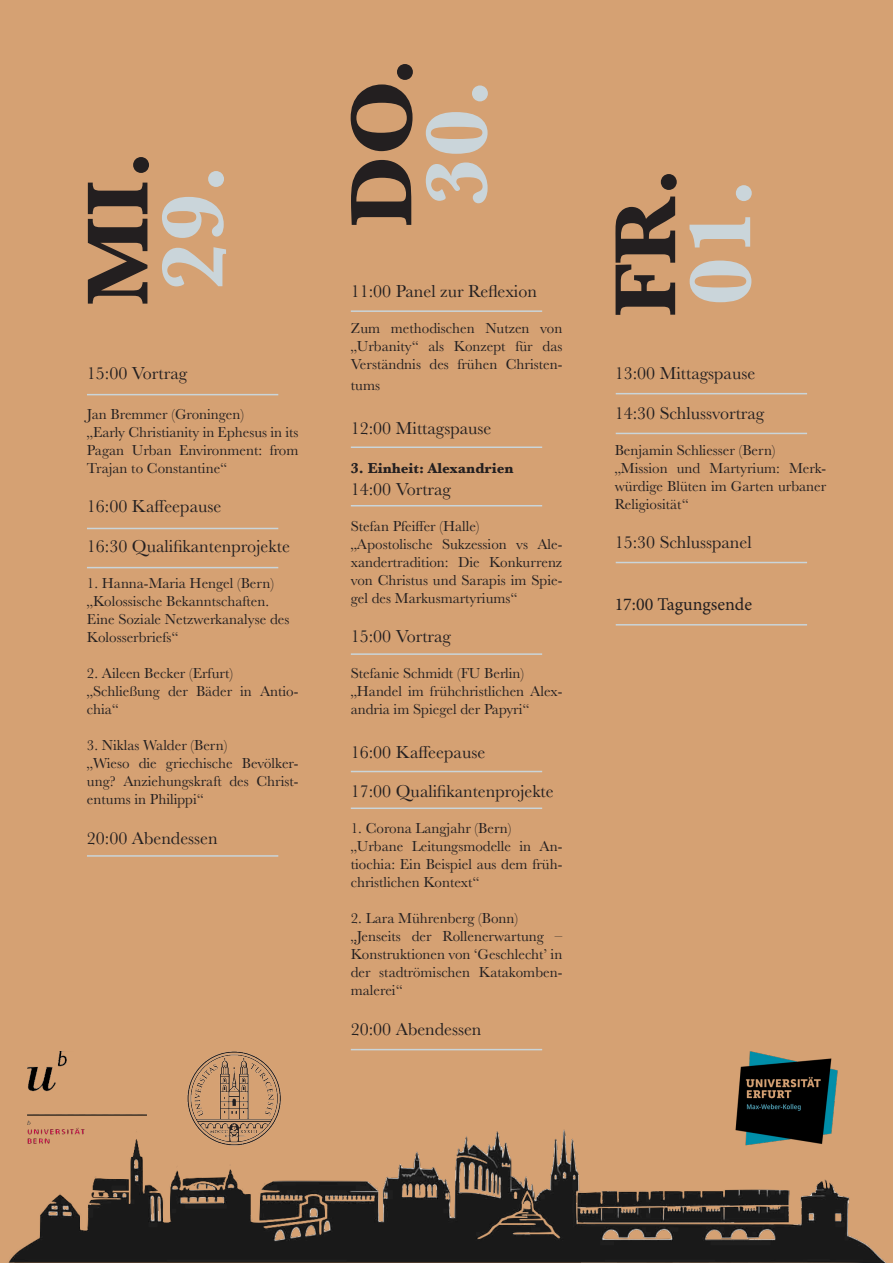
<style>
.page{position:relative;width:893px;height:1263px;background:#d5a173}
.page>*{position:absolute;margin:0;border:0;box-sizing:border-box;transform-origin:0 0}
.t1{font:700 90px "Baskerville";color:#231f20}
.t2{font:700 90px "Baskerville";color:#cad5da}
.t3{font:18px "Baskerville";color:#231f20}
.t4{font:18px "Minion Pro";color:#231f20}
.t5{font:15px/18px "Baskerville";color:#231f20;text-align:justify}
.t6{font:700 15px "Baskerville";color:#231f20}
</style>
<div class="page">
<hr style="left:87px;top:394px;width:191px;height:1px;background:#cad5da">
<hr style="left:87px;top:528px;width:191px;height:1px;background:#cad5da">
<hr style="left:87px;top:567px;width:191px;height:1px;background:#cad5da">
<hr style="left:87px;top:855px;width:191px;height:2px;background:#cad5da">
<hr style="left:351px;top:310px;width:191px;height:2px;background:#cad5da">
<hr style="left:351px;top:446px;width:191px;height:2px;background:#cad5da">
<hr style="left:351px;top:505px;width:191px;height:1px;background:#cad5da">
<hr style="left:351px;top:653px;width:191px;height:2px;background:#cad5da">
<hr style="left:351px;top:771px;width:191px;height:1px;background:#cad5da">
<hr style="left:351px;top:807px;width:191px;height:2px;background:#cad5da">
<hr style="left:351px;top:1049px;width:191px;height:1px;background:#cad5da">
<hr style="left:616px;top:393px;width:191px;height:1px;background:#cad5da">
<hr style="left:616px;top:433px;width:191px;height:1px;background:#cad5da">
<hr style="left:616px;top:562px;width:191px;height:1px;background:#cad5da">
<hr style="left:616px;top:624px;width:191px;height:1px;background:#cad5da">
<img style="left:8px;top:1067px;width:879px;height:196px">
<img style="left:28px;top:1052px;width:118px;height:91px">
<img style="left:185px;top:1051px;width:98px;height:95px">
<img style="left:729px;top:1051px;width:124px;height:109px">
<p class="t1" style="left:319px;top:228px;width:172px;rotate:-90deg">DO.</p>
<p class="t2" style="left:394px;top:206px;width:129px;rotate:-90deg">30.</p>
<p class="t1" style="left:55px;top:306px;width:157px;rotate:-90deg">MI.</p>
<p class="t2" style="left:130px;top:291px;width:129px;rotate:-90deg">29.</p>
<p class="t1" style="left:583px;top:317px;width:151px;rotate:-90deg">FR.</p>
<p class="t2" style="left:658px;top:306px;width:129px;rotate:-90deg">01.</p>
<p class="t3" style="left:351px;top:279px;width:188px">11:00 Panel zur Reflexion</p>
<p class="t5" style="left:351px;top:319px;width:213px">Zum methodischen Nutzen von „Urbanity“ als Konzept für das Verständnis des frühen Christen-</p>
<p class="t5" style="left:351px;top:377px;width:31px">tums</p>
<p class="t3" style="left:351px;top:416px;width:142px">12:00 Mittagspause</p>
<p class="t6" style="left:351px;top:458px;width:164px">3. Einheit: Alexandrien</p>
<p class="t3" style="left:351px;top:477px;width:102px">14:00 Vortrag</p>
<p class="t5" style="left:351px;top:517px;width:130px">Stefan Pfeiffer (Halle)</p>
<p class="t5" style="left:351px;top:535px;width:213px">„Apostolische Sukzession vs Ale&shy;xandertradition: Die Konkurrenz von Christus und Sarapis im Spie&shy;gel des Markusmartyriums“</p>
<p class="t3" style="left:351px;top:625px;width:102px">15:00 Vortrag</p>
<p class="t5" style="left:351px;top:665px;width:175px">Stefanie Schmidt (FU Berlin)</p>
<p class="t5" style="left:351px;top:683px;width:213px">„Handel im frühchristlichen Alex&shy;andria im Spiegel der Papyri“</p>
<p class="t3" style="left:351px;top:740px;width:136px">16:00 Kaffeepause</p>
<p class="t3" style="left:351px;top:780px;width:204px">17:00 Qualifikantenprojekte</p>
<p class="t5" style="left:351px;top:820px;width:162px">1. Corona Langjahr (Bern)</p>
<p class="t5" style="left:351px;top:838px;width:213px">„Urbane Leitungsmodelle in An&shy;tiochia: Ein Beispiel aus dem früh&shy;christlichen Kontext“</p>
<p class="t5" style="left:351px;top:910px;width:169px">2. Lara Mührenberg (Bonn)</p>
<p class="t5" style="left:351px;top:928px;width:213px">„Jenseits der Rollenerwartung – Konstruktionen von ‘Geschlecht’ in der stadtrömischen Katakomben&shy;malerei“</p>
<p class="t3" style="left:351px;top:1017px;width:132px">20:00 Abendessen</p>
<p class="t3" style="left:615px;top:362px;width:142px">13:00 Mittagspause</p>
<p class="t3" style="left:615px;top:401px;width:151px">14:30 Schlussvortrag</p>
<p class="t5" style="left:615px;top:441px;width:162px">Benjamin Schliesser (Bern)</p>
<p class="t5" style="left:615px;top:459px;width:213px">„Mission und Martyrium: Merk&shy;würdige Blüten im Garten urbaner Religiosität“</p>
<p class="t3" style="left:615px;top:531px;width:139px">15:30 Schlusspanel</p>
<p class="t3" style="left:87px;top:362px;width:102px">15:00 Vortrag</p>
<p class="t5" style="left:87px;top:405px;width:159px">Jan Bremmer (Groningen)</p>
<p class="t5" style="left:87px;top:423px;width:213px">„Early Christianity in Ephesus in its Pagan Urban Environment: from Trajan to Constantine“</p>
<p class="t3" style="left:87px;top:495px;width:136px">16:00 Kaffeepause</p>
<p class="t3" style="left:87px;top:535px;width:204px">16:30 Qualifikantenprojekte</p>
<p class="t5" style="left:87px;top:574px;width:188px">1. Hanna-Maria Hengel (Bern)</p>
<p class="t5" style="left:87px;top:592px;width:204px;text-align:left">„Kolossische Bekanntschaften.<br>Eine Soziale Netzwerkanalyse des<br>Kolosserbriefs“</p>
<p class="t5" style="left:87px;top:664px;width:148px">2. Aileen Becker (Erfurt)</p>
<p class="t5" style="left:87px;top:682px;width:213px">„Schließung der Bäder in Antio&shy;chia“</p>
<p class="t5" style="left:87px;top:736px;width:142px">3. Niklas Walder (Bern)</p>
<p class="t5" style="left:87px;top:754px;width:213px">„Wieso die griechische Bevölker&shy;ung? Anziehungskraft des Christ&shy;entums in Philippi“</p>
<p class="t3" style="left:87px;top:826px;width:132px">20:00 Abendessen</p>
<p class="t4" style="left:615px;top:592px;width:139px">17:00 Tagungsende</p>
</div>
